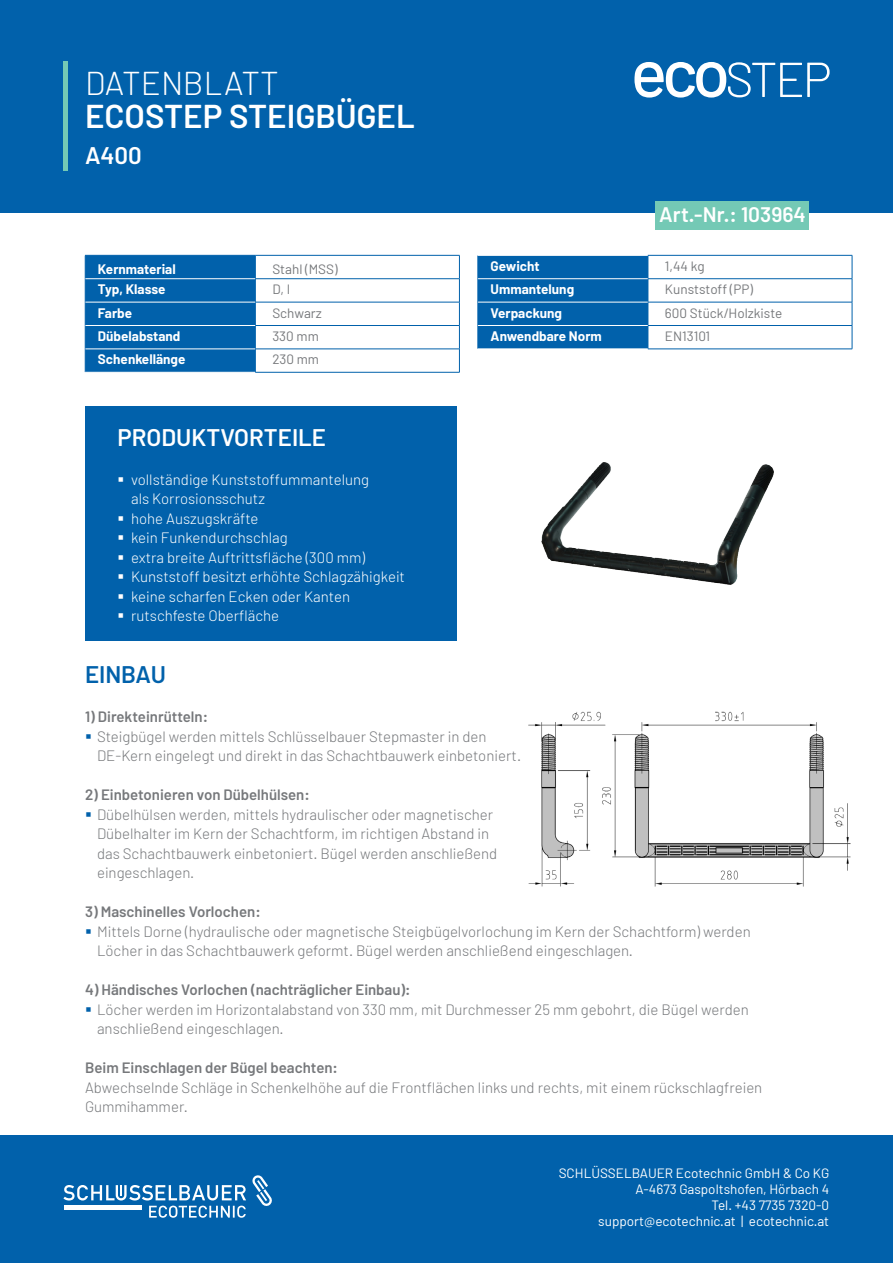
<style>
.page{position:relative;width:893px;height:1263px;background:#fff}
.page>*{position:absolute;margin:0;border:0;box-sizing:border-box;transform-origin:0 0}
.t1{font:600 33px "Barlow";color:#fff}
.t2{font:300 33px "Barlow";color:#fff}
.t3{font:600 24px "Barlow";color:#fff}
.t4{font:600 24px "Barlow";letter-spacing:-.01em;color:#0161ab}
.t5{font:600 21px "Barlow";color:#fff}
.t6{font:300 15px "Barlow";color:#76787b}
.t7{font:300 15px "Barlow";color:#fff}
.t8{font:600 15px "Barlow";color:#76787b}
.t9{font:13.5px "Barlow";color:#fff}
.t10{font:700 13.5px "Barlow";color:#fff}
.t11{font:13.5px "Barlow";color:#76787b}
.s1{color:#0161ab}
</style>
<div class="page">
<div style="left:0;top:0;width:893px;height:213px;background:#0161ab"></div>
<div style="left:0;top:1135px;width:893px;height:128px;background:#0161ab"></div>
<hr style="left:64px;top:62px;width:4px;height:109px;background:#74c9b5">
<div style="left:655px;top:201px;width:154px;height:28px;background:#74c9b5"></div>
<hr style="left:255px;top:255px;width:205px;height:1px;background:#0161ab">
<hr style="left:255px;top:278px;width:205px;height:1px;background:#0161ab">
<hr style="left:255px;top:302px;width:205px;height:1px;background:#0161ab">
<hr style="left:255px;top:325px;width:205px;height:1px;background:#0161ab">
<hr style="left:255px;top:349px;width:205px;height:1px;background:#0161ab">
<div style="left:85px;top:255px;width:171px;height:117px;background:#0161ab"></div>
<svg style="left:459px;top:255px;width:1px;height:117px"></svg>
<hr style="left:255px;top:372px;width:205px;height:1px;background:#0161ab">
<hr style="left:85px;top:278px;width:170px;height:1px;background:#fff">
<hr style="left:85px;top:302px;width:170px;height:1px;background:#fff">
<hr style="left:85px;top:325px;width:170px;height:1px;background:#fff">
<hr style="left:85px;top:349px;width:170px;height:1px;background:#fff">
<svg style="left:252px;top:1175px;width:20px;height:31px"></svg>
<svg style="left:64px;top:1185px;width:182px;height:33px"></svg>
<hr style="left:64px;top:1206px;width:77px;height:4px;background:#fff">
<div style="left:85px;top:406px;width:371px;height:235px;background:#0161ab"></div>
<hr style="left:648px;top:255px;width:204px;height:1px;background:#0161ab">
<hr style="left:648px;top:278px;width:204px;height:1px;background:#0161ab">
<hr style="left:648px;top:302px;width:204px;height:1px;background:#0161ab">
<hr style="left:648px;top:325px;width:204px;height:1px;background:#0161ab">
<div style="left:478px;top:255px;width:171px;height:94px;background:#0161ab"></div>
<svg style="left:852px;top:255px;width:1px;height:94px"></svg>
<hr style="left:648px;top:349px;width:204px;height:1px;background:#0161ab">
<hr style="left:478px;top:255px;width:170px;height:1px;background:#fff">
<hr style="left:478px;top:278px;width:170px;height:1px;background:#fff">
<hr style="left:478px;top:302px;width:170px;height:1px;background:#fff">
<hr style="left:478px;top:325px;width:170px;height:1px;background:#fff">
<svg style="left:634px;top:62px;width:196px;height:36px"></svg>
<img style="left:731px;top:464px;width:43px;height:121px">
<img style="left:528px;top:711px;width:323px;height:176px">
<p class="t2" style="left:85px;top:62px;width:195px">DATENBLATT</p>
<p class="t1" style="left:85px;top:95px;width:331px">ECOSTEP STEIGBÜGEL</p>
<p class="t3" style="left:85px;top:140px;width:58px">A400</p>
<p class="t10" style="left:98px;top:261px;width:79px">Kernmaterial</p>
<p class="t11" style="left:272px;top:261px;width:67px">Stahl (MSS)</p>
<p class="t10" style="left:98px;top:281px;width:69px">Typ, Klasse</p>
<p class="t11" style="left:272px;top:281px;width:19px">D, I</p>
<p class="t10" style="left:98px;top:304px;width:36px">Farbe</p>
<p class="t11" style="left:272px;top:304px;width:51px">Schwarz</p>
<p class="t10" style="left:98px;top:328px;width:84px">Dübelabstand</p>
<p class="t11" style="left:272px;top:328px;width:48px">330 mm</p>
<p class="t10" style="left:98px;top:351px;width:89px">Schenkellänge</p>
<p class="t11" style="left:272px;top:351px;width:48px">230 mm</p>
<p class="t3" style="left:118px;top:422px;width:210px">PRODUKTVORTEILE</p>
<p class="t7" style="left:118px;top:470px;width:253px">▪ vollständige Kunststoffummantelung</p>
<p class="t7" style="left:131px;top:490px;width:135px">als Korrosionsschutz</p>
<p class="t7" style="left:118px;top:509px;width:143px">▪ hohe Auszugskräfte</p>
<p class="t7" style="left:118px;top:529px;width:172px">▪ kein Funkendurchschlag</p>
<p class="t7" style="left:118px;top:548px;width:249px">▪ extra breite Auftrittsfläche (300 mm)</p>
<p class="t7" style="left:118px;top:568px;width:289px">▪ Kunststoff besitzt erhöhte Schlagzähigkeit</p>
<p class="t7" style="left:118px;top:587px;width:234px">▪ keine scharfen Ecken oder Kanten</p>
<p class="t7" style="left:118px;top:607px;width:163px">▪ rutschfeste Oberfläche</p>
<p class="t5" style="left:659px;top:201px;width:148px">Art.-Nr.: 103964</p>
<p class="t10" style="left:491px;top:258px;width:51px">Gewicht</p>
<p class="t11" style="left:665px;top:258px;width:41px">1,44 kg</p>
<p class="t10" style="left:491px;top:281px;width:85px">Ummantelung</p>
<p class="t11" style="left:665px;top:281px;width:90px">Kunststoff (PP)</p>
<p class="t10" style="left:491px;top:304px;width:73px">Verpackung</p>
<p class="t11" style="left:665px;top:304px;width:119px">600 Stück/Holzkiste</p>
<p class="t10" style="left:491px;top:328px;width:113px">Anwendbare Norm</p>
<p class="t11" style="left:665px;top:328px;width:47px">EN13101</p>
<p class="t4" style="left:85px;top:660px;width:82px">EINBAU</p>
<p class="t8" style="left:85px;top:707px;width:125px">1) Direkteinrütteln:</p>
<p class="t6" style="left:85px;top:727px;width:403px"><span class="s1">▪</span> Steigbügel werden mittels Schlüsselbauer Stepmaster in den</p>
<p class="t6" style="left:97px;top:746px;width:426px">DE-Kern eingelegt und direkt in das Schachtbauwerk einbetoniert.</p>
<p class="t8" style="left:85px;top:785px;width:226px">2) Einbetonieren von Dübelhülsen:</p>
<p class="t6" style="left:85px;top:805px;width:410px"><span class="s1">▪</span> Dübelhülsen werden, mittels hydraulischer oder magnetischer</p>
<p class="t6" style="left:97px;top:824px;width:394px">Dübelhalter im Kern der Schachtform, im richtigen Abstand in</p>
<p class="t6" style="left:97px;top:844px;width:402px">das Schachtbauwerk einbetoniert. Bügel werden anschließend</p>
<p class="t6" style="left:97px;top:863px;width:99px">eingeschlagen.</p>
<p class="t8" style="left:85px;top:902px;width:177px">3) Maschinelles Vorlochen:</p>
<p class="t6" style="left:85px;top:922px;width:667px"><span class="s1">▪</span> Mittels Dorne (hydraulische oder magnetische Steigbügelvorlochung im Kern der Schachtform) werden</p>
<p class="t6" style="left:97px;top:941px;width:538px">Löcher in das Schachtbauwerk geformt. Bügel werden anschließend eingeschlagen.</p>
<p class="t8" style="left:85px;top:980px;width:327px">4) Händisches Vorlochen (nachträglicher Einbau):</p>
<p class="t6" style="left:85px;top:1000px;width:665px"><span class="s1">▪</span> Löcher werden im Horizontalabstand von 330 mm, mit Durchmesser 25 mm gebohrt, die Bügel werden</p>
<p class="t6" style="left:97px;top:1019px;width:188px">anschließend eingeschlagen.</p>
<p class="t8" style="left:85px;top:1058px;width:254px">Beim Einschlagen der Bügel beachten:</p>
<p class="t6" style="left:85px;top:1078px;width:679px">Abwechselnde Schläge in Schenkelhöhe auf die Frontflächen links und rechts, mit einem rückschlagfreien</p>
<p class="t6" style="left:85px;top:1097px;width:104px">Gummihammer.</p>
<p class="t9" style="left:559px;top:1164px;width:272px">SCHLÜSSELBAUER Ecotechnic GmbH &amp; Co KG</p>
<p class="t9" style="left:636px;top:1181px;width:195px">A-4673 Gaspoltshofen, Hörbach 4</p>
<p class="t9" style="left:711px;top:1197px;width:119px">Tel. +43 7735 7320-0</p>
<p class="t9" style="left:598px;top:1213px;width:232px">support@ecotechnic.at | ecotechnic.at</p>
</div>
